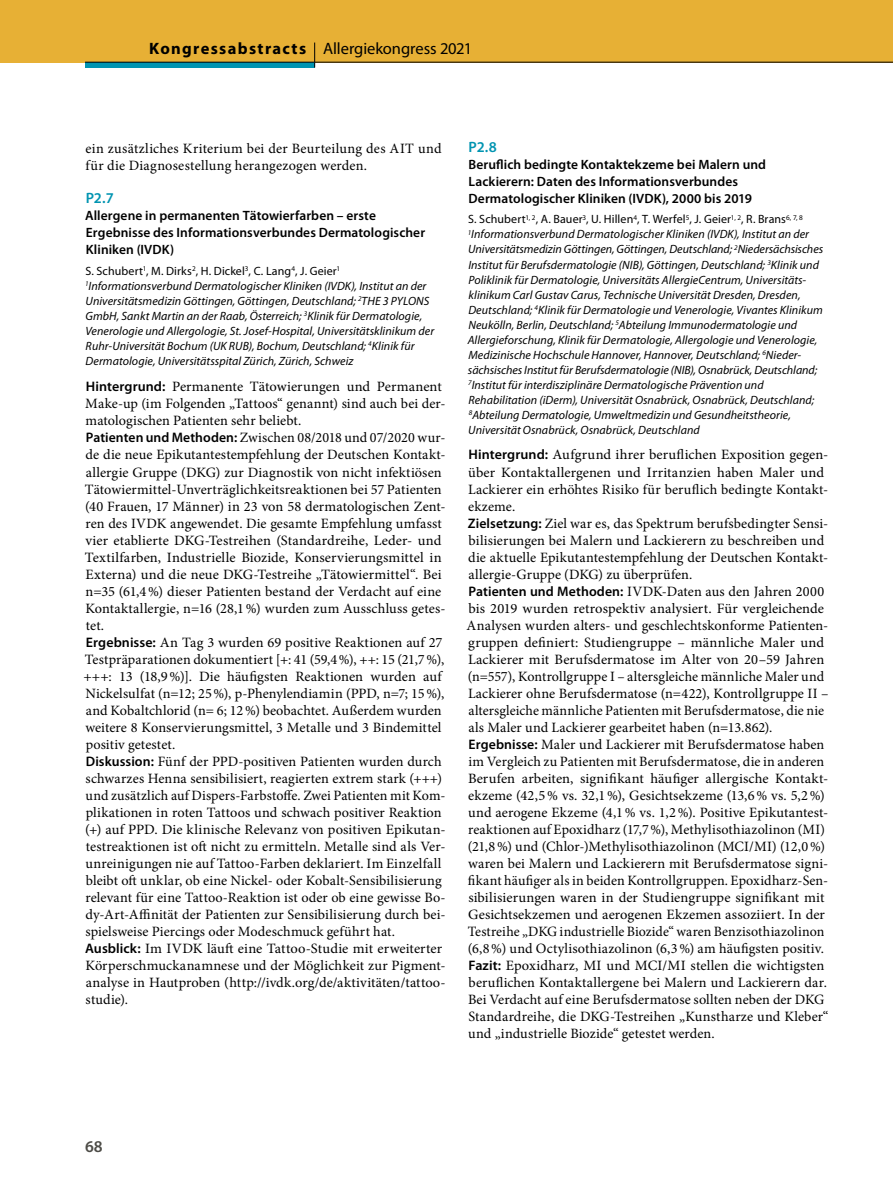
<style>
.page{position:relative;width:893px;height:1187px;background:#fff}
.page>*{position:absolute;margin:0;border:0;box-sizing:border-box;transform-origin:0 0}
.t1{font:16.5px "Myriad Pro";letter-spacing:-.005em;color:#000}
.t2{font:600 16.5px "Myriad Pro";color:#4d4c47}
.SectionHeading_2_1{font:600 15px "Myriad Pro";color:#0094b1}
.Para_SectionHeading{font:14.25px/17px "Minion Pro";letter-spacing:.005em;color:#000}
.Para_x{font:14.25px/17px "Minion Pro";letter-spacing:.015em;color:#000}
.SectionHeading_3_2{font:600 13.5px/17px "Myriad Pro";letter-spacing:.005em;color:#000}
.Para_Author_Appendix{font:italic 12px/15px "Myriad Pro";letter-spacing:.005em;color:#000}
.Para_Author_Kongress{font:12px "Myriad Pro";letter-spacing:.01em;color:#000}
.s1{font-weight:700}
.s2{font-family:"Myriad Pro";font-weight:600;font-size:13.8px}
</style>
<div class="page">
<div style="left:0;top:0;width:893px;height:62px;background:#e7b035"></div>
<div style="left:85px;top:62px;width:230px;height:5px;background:#0094b1"></div>
<hr style="left:85px;top:62px;width:230px;height:1px;background:#000">
<hr style="left:315px;top:62px;width:578px;height:1px;background:#000">
<svg style="left:314px;top:43px;width:1px;height:24px"></svg>
<p class="t1" style="left:149px;top:38px;width:325px"><span class="s1">Kongressabstracts</span> Allergiekongress 2021</p>
<p class="Para_x" style="left:85px;top:140px;width:358px">ein zusätzliches Kriterium bei der Beurteilung des AIT und für die Diagnosestellung herangezogen werden.</p>
<p class="SectionHeading_2_1" style="left:86px;top:188px;width:30px">P2.7</p>
<p class="SectionHeading_3_2" style="left:85px;top:206px;width:342px">Allergene in permanenten Tätowierfarben – erste<br>Ergebnisse des Informationsverbundes Dermatologischer<br>Kliniken (IVDK)</p>
<p class="Para_Author_Kongress" style="left:86px;top:263px;width:256px">S. Schubert<sup>1</sup>, M. Dirks<sup>2</sup>, H. Dickel<sup>3</sup>, C. Lang<sup>4</sup>, J. Geier<sup>1</sup></p>
<p class="Para_Author_Appendix" style="left:85px;top:278px;width:350px"><sup>1</sup>Informationsverbund Dermatologischer Kliniken (IVDK), Institut an der Universitätsmedizin Göttingen, Göttingen, Deutschland; <sup>2</sup>THE 3 PYLONS GmbH, Sankt Martin an der Raab, Österreich; <sup>3</sup>Klinik für Dermatologie, Venerologie und Allergologie, St. Josef-Hospital, Universitätsklinikum der Ruhr-Universität Bochum (UK RUB), Bochum, Deutschland; <sup>4</sup>Klinik für Dermatologie, Universitätsspital Zürich, Zürich, Schweiz</p>
<p class="Para_SectionHeading" style="left:85px;top:378px;width:362px"><span class="s2">Hintergrund:</span> Permanente Tätowierungen und Permanent<br>Make-up (im Folgenden „Tattoos“ genannt) sind auch bei der&shy;matologischen Patienten sehr beliebt.</p>
<p class="Para_SectionHeading" style="left:85px;top:429px;width:362px"><span class="s2">Patienten und Methoden:</span> Zwischen 08/2018 und 07/2020 wur&shy;de die neue Epikutantestempfehlung der Deutschen Kontakt&shy;allergie Gruppe (DKG) zur Diagnostik von nicht infektiösen Tätowiermittel-Unverträglichkeitsreaktionen bei 57 Patienten (40 Frauen, 17 Männer) in 23 von 58 dermatologischen Zent&shy;ren des IVDK angewendet. Die gesamte Empfehlung umfasst vier etablierte DKG-Testreihen (Standardreihe, Leder- und Textilfarben, Industrielle Biozide, Konservierungsmittel in Externa) und die neue DKG-Testreihe „Tätowiermittel“. Bei n=35 (61,4%) dieser Patienten bestand der Verdacht auf eine Kontaktallergie, n=16 (28,1%) wurden zum Ausschluss getes&shy;tet.</p>
<p class="Para_SectionHeading" style="left:83px;top:633px;width:362px"><span class="s2">Ergebnisse:</span> An Tag 3 wurden 69 positive Reaktionen auf 27<br>Testpräparationen dokumentiert [+: 41 (59,4%), ++: 15 (21,7%), +++: 13 (18,9%)]. Die häufigsten Reaktionen wurden auf Nickelsulfat (n=12; 25%), p-Phenylendiamin (PPD, n=7; 15%), and Kobaltchlorid (n= 6; 12%) beobachtet. Außerdem wurden weitere 8 Konservierungsmittel, 3 Metalle und 3 Bindemittel positiv getestet.</p>
<p class="Para_SectionHeading" style="left:85px;top:752px;width:362px"><span class="s2">Diskussion:</span> Fünf der PPD-positiven Patienten wurden durch schwarzes Henna sensibilisiert, reagierten extrem stark (+++) und zusätzlich auf Dispers-Farbstoffe. Zwei Patienten mit Kom&shy;plikationen in roten Tattoos und schwach positiver Reaktion (+) auf PPD. Die klinische Relevanz von positiven Epikutan&shy;testreaktionen ist oft nicht zu ermitteln. Metalle sind als Ver&shy;unreinigungen nie auf Tattoo-Farben deklariert. Im Einzelfall bleibt oft unklar, ob eine Nickel- oder Kobalt-Sensibilisierung relevant für eine Tattoo-Reaktion ist oder ob eine gewisse Bo&shy;dy-Art-Affinität der Patienten zur Sensibilisierung durch bei&shy;spielsweise Piercings oder Modeschmuck geführt hat.</p>
<p class="Para_SectionHeading" style="left:85px;top:940px;width:362px"><span class="s2">Ausblick:</span> Im IVDK läuft eine Tattoo-Studie mit erweiterter Körperschmuckanamnese und der Möglichkeit zur Pigment&shy;analyse in Hautproben (http://ivdk.org/de/aktivitäten/tattoo&shy;studie).</p>
<p class="SectionHeading_2_1" style="left:468px;top:137px;width:30px">P2.8</p>
<p class="SectionHeading_3_2" style="left:469px;top:155px;width:299px">Beruflich bedingte Kontaktekzeme bei Malern und<br>Lackierern: Daten des Informationsverbundes<br>Dermatologischer Kliniken (IVDK), 2000 bis 2019</p>
<p class="Para_Author_Kongress" style="left:468px;top:212px;width:336px">S. Schubert<sup>1,</sup> <sup>2</sup>, A. Bauer<sup>3</sup>, U. Hillen<sup>4</sup>, T. Werfel<sup>5</sup>, J. Geier<sup>1,</sup> <sup>2</sup>, R. Brans<sup>6,</sup> <sup>7,</sup> <sup>8</sup></p>
<p class="Para_Author_Appendix" style="left:468px;top:227px;width:357px"><sup>1</sup>Informationsverbund Dermatologischer Kliniken (IVDK), Institut an der Universitätsmedizin Göttingen, Göttingen, Deutschland; <sup>2</sup>Niedersächsisches Institut für Berufsdermatologie (NIB), Göttingen, Deutschland; <sup>3</sup>Klinik und Poliklinik für Dermatologie, Universitäts AllergieCentrum, Universitäts&shy;klinikum Carl Gustav Carus, Technische Universität Dresden, Dresden, Deutschland; <sup>4</sup>Klinik für Dermatologie und Venerologie, Vivantes Klinikum Neukölln, Berlin, Deutschland; <sup>5</sup>Abteilung Immunodermatologie und Allergieforschung, Klinik für Dermatologie, Allergologie und Venerologie, Medizinische Hochschule Hannover, Hannover, Deutschland; <sup>6</sup>Nieder&shy;sächsisches Institut für Berufsdermatologie (NIB), Osnabrück, Deutschland; <sup>7</sup>Institut für interdisziplinäre Dermatologische Prävention und Rehabilitation (iDerm), Universität Osnabrück, Osnabrück, Deutschland; <sup>8</sup>Abteilung Dermatologie, Umweltmedizin und Gesundheitstheorie, Universität Osnabrück, Osnabrück, Deutschland</p>
<p class="Para_SectionHeading" style="left:468px;top:446px;width:362px"><span class="s2">Hintergrund:</span> Aufgrund ihrer beruflichen Exposition gegen&shy;über Kontaktallergenen und Irritanzien haben Maler und Lackierer ein erhöhtes Risiko für beruflich bedingte Kontakt&shy;ekzeme.</p>
<p class="Para_SectionHeading" style="left:468px;top:514px;width:362px"><span class="s2">Zielsetzung:</span> Ziel war es, das Spektrum berufsbedingter Sensi&shy;bilisierungen bei Malern und Lackierern zu beschreiben und die aktuelle Epikutantestempfehlung der Deutschen Kontakt&shy;allergie-Gruppe (DKG) zu überprüfen.</p>
<p class="Para_SectionHeading" style="left:467px;top:582px;width:363px"><span class="s2">Patienten und Methoden:</span> IVDK-Daten aus den Jahren 2000 bis 2019 wurden retrospektiv analysiert. Für vergleichende Analysen wurden alters- und geschlechtskonforme Patienten&shy;gruppen definiert: Studiengruppe – männliche Maler und Lackierer mit Berufsdermatose im Alter von 20–59 Jahren (n=557), Kontrollgruppe I – altersgleiche männliche Maler und Lackierer ohne Berufsdermatose (n=422), Kontrollgruppe II – altersgleiche männliche Patienten mit Berufsdermatose, die nie als Maler und Lackierer gearbeitet haben (n=13.862).</p>
<p class="Para_SectionHeading" style="left:468px;top:735px;width:362px"><span class="s2">Ergebnisse:</span> Maler und Lackierer mit Berufsdermatose haben im Vergleich zu Patienten mit Berufsdermatose, die in anderen Berufen arbeiten, signifikant häufiger allergische Kontakt&shy;ekzeme (42,5% vs. 32,1%), Gesichtsekzeme (13,6% vs. 5,2%) und aerogene Ekzeme (4,1% vs. 1,2%). Positive Epikutantest&shy;reaktionen auf Epoxidharz (17,7%), Methylisothiazolinon (MI) (21,8%) und (Chlor-)Methylisothiazolinon (MCI/MI) (12,0%) waren bei Malern und Lackierern mit Berufsdermatose signi&shy;fikant häufiger als in beiden Kontrollgruppen. Epoxidharz-Sen&shy;sibilisierungen waren in der Studiengruppe signifikant mit Gesichtsekzemen und aerogenen Ekzemen assoziiert. In der Testreihe „DKG industrielle Biozide“ waren Benzisothiazolinon (6,8%) und Octylisothiazolinon (6,3%) am häufigsten positiv.</p>
<p class="Para_SectionHeading" style="left:468px;top:957px;width:362px"><span class="s2">Fazit:</span> Epoxidharz, MI und MCI/MI stellen die wichtigsten beruflichen Kontaktallergene bei Malern und Lackierern dar.<br>Bei Verdacht auf eine Berufsdermatose sollten neben der DKG Standardreihe, die DKG-Testreihen „Kunstharze und Kleber“ und „industrielle Biozide“ getestet werden.</p>
<p class="t2" style="left:85px;top:1135px;width:19px">68</p>
</div>
